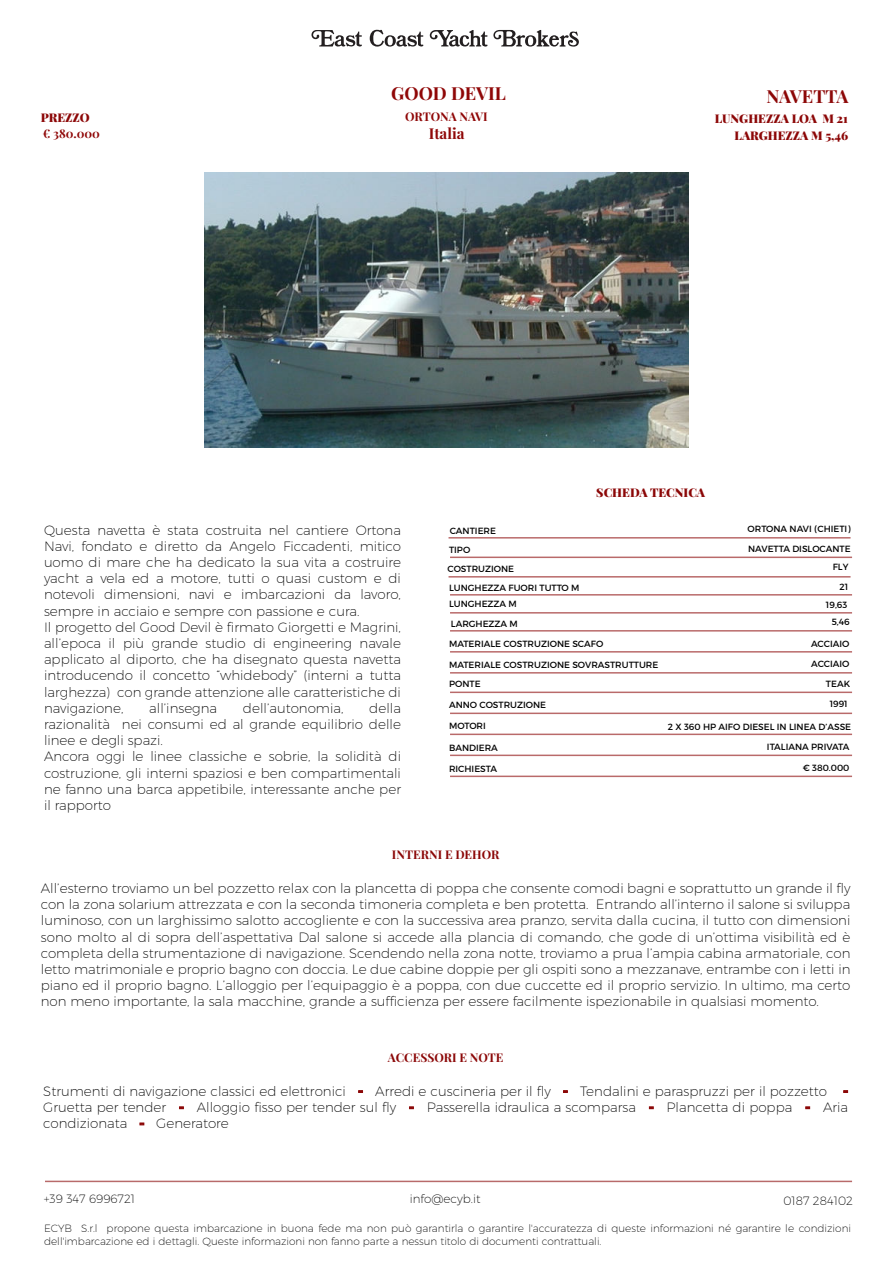
<style>
.page{position:relative;width:893px;height:1263px;background:#fff}
.page>*{position:absolute;margin:0;border:0;box-sizing:border-box;transform-origin:0 0}
.t1{font:700 18px "Playfair Display";color:#8f0707}
.t2{font:700 18px "Playfair Display";letter-spacing:-.005em;color:#8c0707}
.t3{font:700 15px "Playfair Display";color:#8f0707}
.t4{font:200 13.5px/16.2px "Montserrat";color:#000}
.t5{font:900 12px "Playfair Display";color:#8c0707}
.t6{font:200 12px "Montserrat";color:#000}
.t7{font:700 12px "Playfair Display";color:#8b0707}
.t8{font:700 12px "Playfair Display";color:#8f0707}
.t9{font:900 12px "Playfair Display";color:#8b0707}
.t10{font:200 10.5px/12.6px "Montserrat";color:#000}
.t11{font:9px "Montserrat";color:#000}
.s1{font-weight:800;color:#8b0707}
</style>
<div class="page">
<svg style="left:311px;top:30px;width:51px;height:17px"></svg>
<svg style="left:370px;top:30px;width:54px;height:17px"></svg>
<svg style="left:430px;top:30px;width:149px;height:17px"></svg>
<hr style="left:450px;top:630px;width:402px;height:1px;background:#8b0707">
<hr style="left:450px;top:557px;width:402px;height:1px;background:#8b0707">
<hr style="left:450px;top:594px;width:402px;height:1px;background:#8b0707">
<hr style="left:450px;top:651px;width:402px;height:1px;background:#8b0707">
<hr style="left:450px;top:672px;width:402px;height:1px;background:#8b0707">
<hr style="left:450px;top:692px;width:402px;height:1px;background:#8b0707">
<hr style="left:450px;top:713px;width:402px;height:1px;background:#8b0707">
<hr style="left:450px;top:734px;width:402px;height:1px;background:#8b0707">
<hr style="left:448px;top:537px;width:402px;height:1px;background:#8b0707">
<hr style="left:450px;top:612px;width:402px;height:1px;background:#8b0707">
<hr style="left:450px;top:755px;width:402px;height:1px;background:#8b0707">
<svg style="left:358px;top:1090px;width:5px;height:3px"></svg>
<svg style="left:563px;top:1090px;width:5px;height:3px"></svg>
<svg style="left:843px;top:1090px;width:5px;height:3px"></svg>
<svg style="left:179px;top:1106px;width:5px;height:3px"></svg>
<svg style="left:409px;top:1106px;width:5px;height:3px"></svg>
<svg style="left:649px;top:1106px;width:5px;height:3px"></svg>
<svg style="left:805px;top:1106px;width:5px;height:3px"></svg>
<svg style="left:139px;top:1122px;width:5px;height:3px"></svg>
<hr style="left:448px;top:576px;width:402px;height:1px;background:#8b0707">
<hr style="left:450px;top:776px;width:402px;height:1px;background:#8b0707">
<img style="left:204px;top:173px;width:484px;height:275px">
<hr style="left:45px;top:1181px;width:807px;height:1px;background:#890707">
<h1 class="t1" style="left:391px;top:86px;width:116px">GOOD DEVIL</h1>
<h1 class="t2" style="left:766px;top:88px;width:83px">NAVETTA</h1>
<p class="t8" style="left:405px;top:112px;width:84px">ORTONA NAVI</p>
<p class="t5" style="left:41px;top:113px;width:50px">PREZZO</p>
<p class="t5" style="left:715px;top:114px;width:134px">LUNGHEZZA LOA M 21</p>
<p class="t3" style="left:429px;top:127px;width:37px">Italia</p>
<p class="t5" style="left:734px;top:130px;width:115px">LARGHEZZA M 5,46</p>
<p class="t8" style="left:43px;top:128px;width:59px">€ 380.000</p>
<p class="t4" style="left:44px;top:523px;width:359px">Questa navetta è stata costruita nel cantiere Ortona Navi, fondato e diretto da Angelo Ficcadenti, mitico uomo di mare che ha dedicato la sua vita a costruire yacht a vela ed a motore, tutti o quasi custom e di notevoli dimensioni, navi e imbarcazioni da lavoro, sempre in acciaio e sempre con passione e cura.<br>Il progetto del Good Devil è firmato Giorgetti e Magrini, all’epoca il più grande studio di engineering navale applicato al diporto, che ha disegnato questa navetta introducendo il concetto “whidebody” (interni a tutta larghezza) con grande attenzione alle caratteristiche di navigazione,</p>
<p class="t4" style="left:44px;top:701px;width:359px;text-indent:325px">della razionalità nei consumi ed al grande equilibrio delle linee e degli spazi.<br>Ancora oggi le linee classiche e sobrie, la solidità di costruzione, gli interni spaziosi e ben compartimentali ne fanno una barca appetibile, interessante anche per il rapporto</p>
<p class="t4" style="left:149px;top:701px;width:70px">all’insegna</p>
<p class="t4" style="left:243px;top:701px;width:102px">dell’autonomia,</p>
<p class="t11" style="left:450px;top:527px;width:48px">CANTIERE</p>
<p class="t9" style="left:596px;top:488px;width:110px">SCHEDA TECNICA</p>
<p class="t11" style="left:748px;top:525px;width:104px">ORTONA NAVI (CHIETI)</p>
<p class="t11" style="left:449px;top:546px;width:23px">TIPO</p>
<p class="t11" style="left:748px;top:545px;width:104px">NAVETTA DISLOCANTE</p>
<p class="t11" style="left:449px;top:584px;width:132px">LUNGHEZZA FUORI TUTTO M</p>
<p class="t11" style="left:839px;top:583px;width:10px">21</p>
<p class="t11" style="left:447px;top:565px;width:68px">COSTRUZIONE</p>
<p class="t11" style="left:833px;top:563px;width:17px">FLY</p>
<p class="t11" style="left:449px;top:601px;width:69px">LUNGHEZZA M</p>
<p class="t11" style="left:826px;top:601px;width:23px">19,63</p>
<p class="t11" style="left:451px;top:620px;width:69px">LARGHEZZA M</p>
<p class="t11" style="left:832px;top:618px;width:20px">5,46</p>
<p class="t11" style="left:449px;top:641px;width:156px">MATERIALE COSTRUZIONE SCAFO</p>
<p class="t11" style="left:811px;top:640px;width:40px">ACCIAIO</p>
<p class="t11" style="left:449px;top:661px;width:211px">MATERIALE COSTRUZIONE SOVRASTRUTTURE</p>
<p class="t11" style="left:811px;top:660px;width:40px">ACCIAIO</p>
<p class="t11" style="left:449px;top:680px;width:33px">PONTE</p>
<p class="t11" style="left:826px;top:680px;width:26px">TEAK</p>
<p class="t11" style="left:449px;top:702px;width:99px">ANNO COSTRUZIONE</p>
<p class="t11" style="left:830px;top:701px;width:20px">1991</p>
<p class="t11" style="left:449px;top:722px;width:38px">MOTORI</p>
<p class="t11" style="left:668px;top:723px;width:185px">2 X 360 HP AIFO DIESEL IN LINEA D’ASSE</p>
<p class="t11" style="left:449px;top:744px;width:50px">BANDIERA</p>
<p class="t11" style="left:767px;top:743px;width:84px">ITALIANA PRIVATA</p>
<p class="t11" style="left:449px;top:765px;width:50px">RICHIESTA</p>
<p class="t11" style="left:803px;top:764px;width:48px">€ 380.000</p>
<p class="t7" style="left:392px;top:849px;width:109px">INTERNI E DEHOR</p>
<p class="t4" style="left:41px;top:881px;width:811px;text-align:justify">All’esterno troviamo un bel pozzetto relax con la plancetta di poppa che consente comodi bagni e soprattutto un grande il fly con la zona solarium attrezzata e con la seconda timoneria completa e ben protetta. Entrando all’interno il salone si sviluppa luminoso, con un larghissimo salotto accogliente e con la successiva area pranzo, servita dalla cucina, il tutto con dimensioni sono molto al di sopra dell’aspettativa Dal salone si accede alla plancia di comando, che gode di un’ottima visibilità ed è completa della strumentazione di navigazione. Scendendo nella zona notte, troviamo a prua l’ampia cabina armatoriale, con letto matrimoniale e proprio bagno con doccia. Le due cabine doppie per gli ospiti sono a mezzanave, entrambe con i letti in piano ed il proprio bagno. L’alloggio per l’equipaggio è a poppa, con due cuccette ed il proprio servizio. In ultimo, ma certo non meno importante, la sala macchine, grande a sufficienza per essere facilmente ispezionabile in qualsiasi momento.</p>
<p class="t7" style="left:388px;top:1052px;width:117px">ACCESSORI E NOTE</p>
<p class="t4" style="left:43px;top:1084px;width:806px;text-align:justify">Strumenti di navigazione classici ed elettronici <span class="s1">-</span> Arredi e cuscineria per il fly <span class="s1">-</span> Tendalini e paraspruzzi per il pozzetto <span class="s1">- </span>Gruetta per tender <span class="s1">-</span> Alloggio fisso per tender sul fly <span class="s1">-</span> Passerella idraulica a scomparsa <span class="s1">-</span> Plancetta di poppa <span class="s1">-</span> Aria condizionata <span class="s1">-</span> Generatore</p>
<p class="t6" style="left:44px;top:1194px;width:93px">+39 347 6996721</p>
<p class="t6" style="left:410px;top:1194px;width:72px">info@ecyb.it</p>
<p class="t6" style="left:783px;top:1196px;width:71px">0187 284102</p>
<p class="t10" style="left:44px;top:1223px;width:809px">ECYB S.r.l propone questa imbarcazione in buona fede ma non può garantirla o garantire l'accuratezza di queste informazioni né garantire le condizioni dell'imbarcazione ed i dettagli. Queste informazioni non fanno parte a nessun titolo di documenti contrattuali.</p>
</div>
